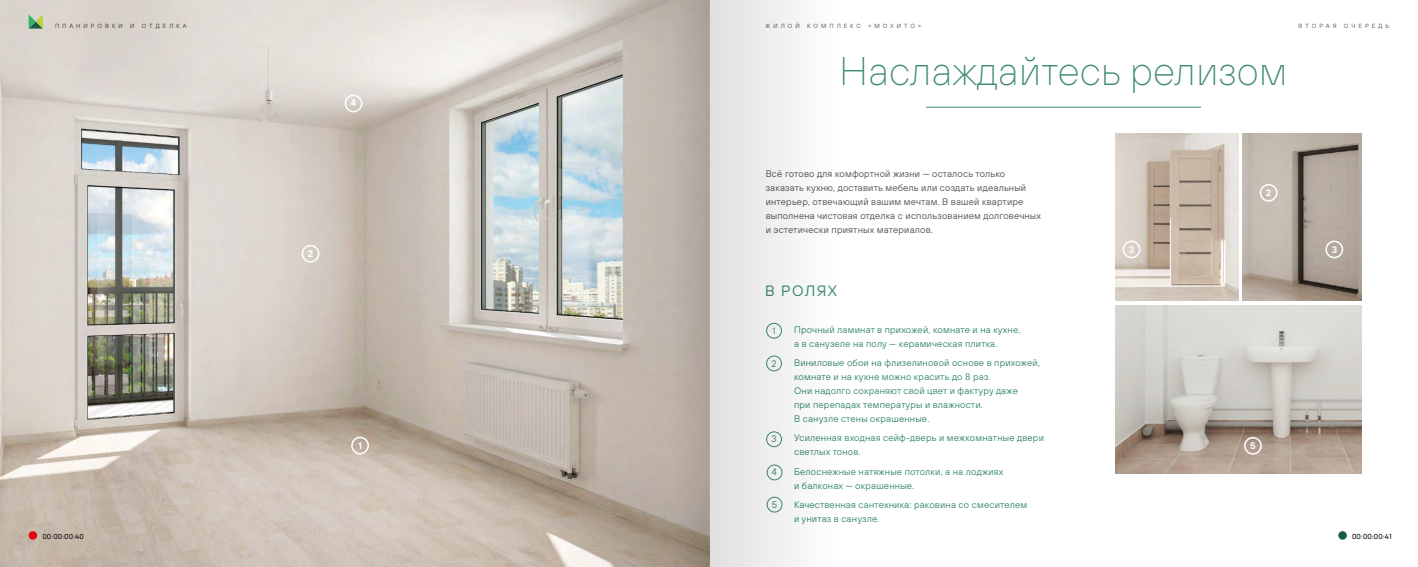
<style>
.page{position:relative;width:1418px;height:567px;background:#fff}
.page>*{position:absolute;margin:0;border:0;box-sizing:border-box;transform-origin:0 0}
.t1{font:100 40px "TT Hoves";color:#3e8b6f}
.t2{font:15px "TT Hoves";letter-spacing:.1em;color:#3f8d70}
.t3{font:9.5px/14px "TT Hoves";letter-spacing:.02em;color:#3f8d70}
.t4{font:9.5px/14px "TT Hoves";letter-spacing:.02em;color:#58595b}
.t5{font:600 9.5px "TT Hoves";color:#fff}
.t6{font:9px "TT Hoves";color:#3f8d70}
.t7{font:200 7px "Manrope";color:#000}
.t8{font:6px "TT Hoves";letter-spacing:.5em;color:#58595b}
.t9{font:6px "TT Hoves";letter-spacing:.5em;color:#433f34}
</style>
<div class="page">
<img style="left:0;top:0;width:457px;height:567px">
<img style="left:1242px;top:133px;width:119px;height:168px">
<img style="left:1115px;top:133px;width:123px;height:168px">
<img style="left:1115px;top:306px;width:246px;height:167px">
<hr style="left:925px;top:107px;width:275px;height:1px;background:#3e8b6f">
<div style="left:351px;top:437px;width:18px;height:17px;border:2px solid #fff;border-radius:50%"></div>
<div style="left:1325px;top:241px;width:18px;height:17px;border:2px solid #fff;border-radius:50%"></div>
<div style="left:1122px;top:241px;width:18px;height:17px;border:2px solid #fff;border-radius:50%"></div>
<div style="left:1259px;top:184px;width:18px;height:18px;border:2px solid #fff;border-radius:50%"></div>
<div style="left:302px;top:245px;width:17px;height:18px;border:2px solid #fff;border-radius:50%"></div>
<div style="left:344px;top:95px;width:18px;height:17px;border:2px solid #fff;border-radius:50%"></div>
<div style="left:1243px;top:437px;width:18px;height:18px;border:2px solid #fff;border-radius:50%"></div>
<div style="left:29px;top:531px;width:8px;height:9px;background:#e30512;border-radius:50%"></div>
<div style="left:1338px;top:531px;width:8px;height:9px;background:#1a5c3d;border-radius:50%"></div>
<svg style="left:29px;top:14px;width:14px;height:15px"></svg>
<svg style="left:457px;top:0;width:194px;height:567px"></svg>
<svg style="left:651px;top:0;width:58px;height:567px;fill:#b8aea6"></svg>
<div style="left:709px;top:0;width:252px;height:567px;background:linear-gradient(to right,#e6e6e6,#fff)"></div>
<p class="t9" style="left:55px;top:23px;width:133px">ПЛАНИРОВКИ И ОТДЕЛКА</p>
<p class="t5" style="left:351px;top:97px;width:7px">4</p>
<p class="t5" style="left:308px;top:247px;width:7px">2</p>
<p class="t5" style="left:358px;top:439px;width:5px">1</p>
<p class="t8" style="left:765px;top:23px;width:157px">ЖИЛОЙ КОМПЛЕКС «МОХИТО»</p>
<p class="t8" style="left:1298px;top:23px;width:92px">ВТОРАЯ ОЧЕРЕДЬ</p>
<h1 class="t1" style="left:839px;top:46px;width:450px">Наслаждайтесь релизом</h1>
<p class="t4" style="left:765px;top:166px;width:277px">Всё готово для комфортной жизни — осталось только заказать кухню, доставить мебель или создать идеальный интерьер, отвечающий вашим мечтам. В вашей квартире выполнена чистовая отделка с использованием долговечных и эстетически приятных материалов.</p>
<h2 class="t2" style="left:765px;top:281px;width:73px">В РОЛЯХ</h2>
<p class="t3" style="left:794px;top:323px;width:228px">Прочный ламинат в прихожей, комнате и на кухне, а в санузеле на полу — керамическая плитка.</p>
<p class="t3" style="left:794px;top:355px;width:247px">Виниловые обои на флизелиновой основе в прихожей, комнате и на кухне можно красить до 8 раз.<br>Они надолго сохраняют свой цвет и фактуру даже<br>при перепадах температуры и влажности.<br>В санузле стены окрашенные.</p>
<p class="t3" style="left:794px;top:431px;width:251px">Усиленная входная сейф-дверь и межкомнатные двери светлых тонов.</p>
<p class="t3" style="left:794px;top:464px;width:211px">Белоснежные натяжные потолки, а на лоджиях и балконах — окрашенные.</p>
<p class="t3" style="left:794px;top:497px;width:235px">Качественная сантехника: раковина со смесителем и унитаз в санузле.</p>
<p class="t6" style="left:772px;top:325px;width:5px">1</p>
<p class="t3" style="left:771px;top:356px;width:7px">2</p>
<p class="t3" style="left:771px;top:432px;width:7px">3</p>
<p class="t3" style="left:772px;top:465px;width:7px">4</p>
<p class="t3" style="left:772px;top:497px;width:7px">5</p>
<p class="t5" style="left:1265px;top:186px;width:7px">2</p>
<p class="t5" style="left:1128px;top:243px;width:7px">3</p>
<p class="t5" style="left:1331px;top:243px;width:7px">3</p>
<p class="t5" style="left:1250px;top:439px;width:7px">5</p>
<p class="t7" style="left:42px;top:531px;width:43px">00:00:00:40</p>
<p class="t7" style="left:1351px;top:531px;width:41px">00:00:00:41</p>
</div>
